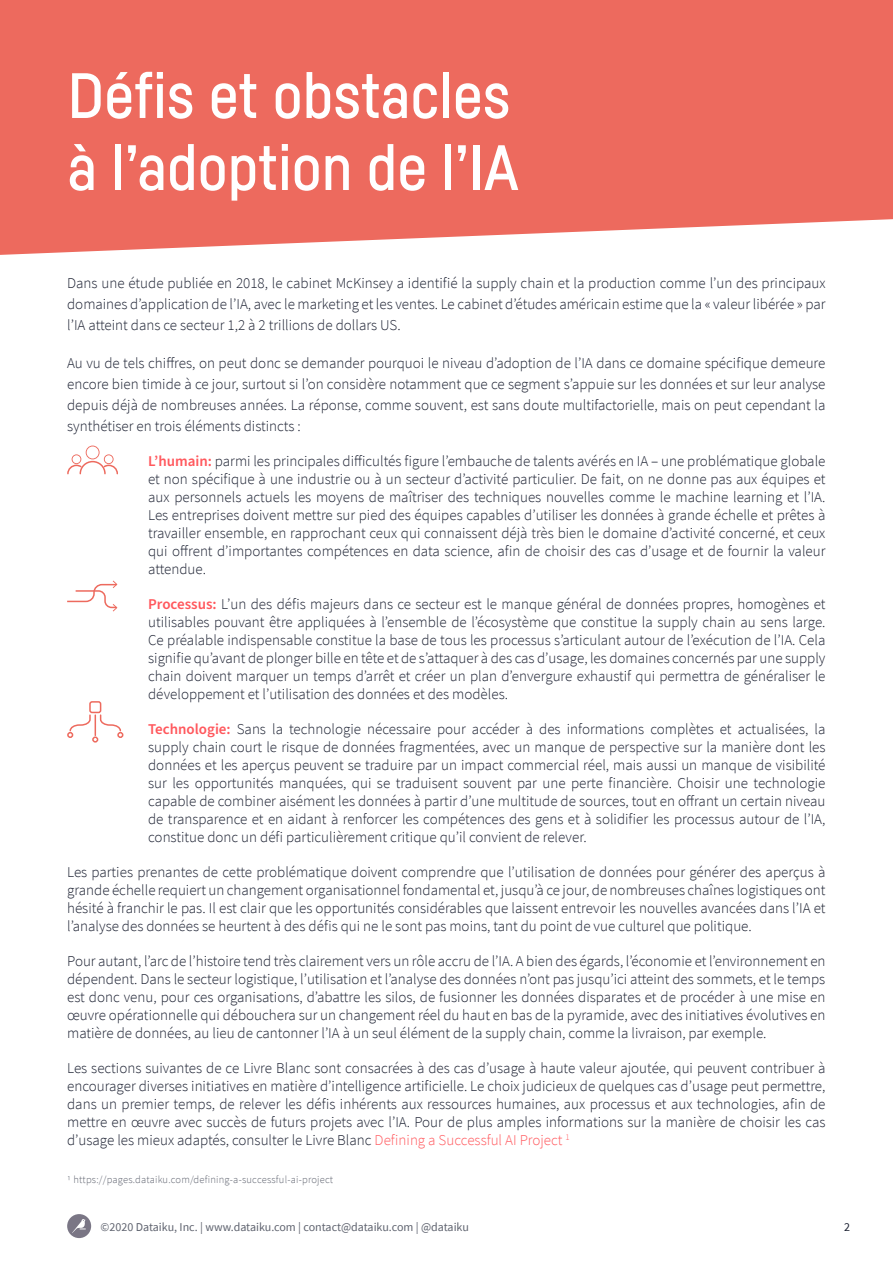
<style>
.page{position:relative;width:893px;height:1263px;background:#fff}
.page>*{position:absolute;margin:0;border:0;box-sizing:border-box;transform-origin:0 0}
.t1{font:500 63px/72px "Fabrikat";color:#fff}
.t2{font:300 15px/18px "Source Sans Pro";color:#1b2031;text-align:justify}
.t3{font:12px "Source Sans Pro";color:#5f636f}
.t4{font:12px "Source Sans Pro";color:#1b2031}
.t5{font:300 10.5px "Source Sans Pro";letter-spacing:.02em;color:#5f636f}
.s1{font-weight:600;color:#ff585d}
.s2{color:#ff585d}
</style>
<div class="page">
<svg style="left:0;top:0;width:893px;height:255px;background:#ee7469"></svg>
<svg style="left:67px;top:1214px;width:24px;height:24px"></svg>
<svg style="left:67px;top:446px;width:51px;height:29px"></svg>
<svg style="left:67px;top:581px;width:51px;height:30px"></svg>
<svg style="left:67px;top:701px;width:57px;height:42px"></svg>
<h1 class="t1" style="left:68px;top:58px;width:453px">Défis et obstacles à l’adoption de l’IA</h1>
<p class="t2" style="left:67px;top:273px;width:760px;line-height:21px">Dans une étude publiée en 2018, le cabinet McKinsey a identifié la supply chain et la production comme l’un des principaux domaines d’application de l’IA, avec le marketing et les ventes. Le cabinet d’études américain estime que la « valeur libérée » par l’IA atteint dans ce secteur 1,2 à 2 trillions de dollars US.</p>
<p class="t2" style="left:67px;top:353px;width:760px;line-height:21px">Au vu de tels chiffres, on peut donc se demander pourquoi le niveau d’adoption de l’IA dans ce domaine spécifique demeure encore bien timide à ce jour, surtout si l’on considère notamment que ce segment s’appuie sur les données et sur leur analyse depuis déjà de nombreuses années. La réponse, comme souvent, est sans doute multifactorielle, mais on peut cependant la synthétiser en trois éléments distincts :</p>
<p class="t2" style="left:148px;top:452px;width:679px"><span class="s1">L’humain:</span> parmi les principales difficultés figure l’embauche de talents avérés en IA – une problématique globale et non spécifique à une industrie ou à un secteur d’activité particulier. De fait, on ne donne pas aux équipes et aux personnels actuels les moyens de maîtriser des techniques nouvelles comme le machine learning et l’IA.<br>Les entreprises doivent mettre sur pied des équipes capables d’utiliser les données à grande échelle et prêtes à travailler ensemble, en rapprochant ceux qui connaissent déjà très bien le domaine d’activité concerné, et ceux qui offrent d’importantes compétences en data science, afin de choisir des cas d’usage et de fournir la valeur attendue.</p>
<p class="t2" style="left:148px;top:595px;width:679px"><span class="s1">Processus:</span> L’un des défis majeurs dans ce secteur est le manque général de données propres, homogènes et utilisables pouvant être appliquées à l’ensemble de l’écosystème que constitue la supply chain au sens large.<br>Ce préalable indispensable constitue la base de tous les processus s’articulant autour de l’exécution de l’IA. Cela signifie qu’avant de plonger bille en tête et de s’attaquer à des cas d’usage, les domaines concernés par une supply chain doivent marquer un temps d’arrêt et créer un plan d’envergure exhaustif qui permettra de généraliser le développement et l’utilisation des données et des modèles.</p>
<p class="t2" style="left:148px;top:720px;width:679px"><span class="s1">Technologie:</span> Sans la technologie nécessaire pour accéder à des informations complètes et actualisées, la supply chain court le risque de données fragmentées, avec un manque de perspective sur la manière dont les données et les aperçus peuvent se traduire par un impact commercial réel, mais aussi un manque de visibilité sur les opportunités manquées, qui se traduisent souvent par une perte financière. Choisir une technologie capable de combiner aisément les données à partir d’une multitude de sources, tout en offrant un certain niveau de transparence et en aidant à renforcer les compétences des gens et à solidifier les processus autour de l’IA, constitue donc un défi particulièrement critique qu’il convient de relever.</p>
<p class="t2" style="left:67px;top:863px;width:760px">Les parties prenantes de cette problématique doivent comprendre que l’utilisation de données pour générer des aperçus à grande échelle requiert un changement organisationnel fondamental et, jusqu’à ce jour, de nombreuses chaînes logistiques ont hésité à franchir le pas. Il est clair que les opportunités considérables que laissent entrevoir les nouvelles avancées dans l’IA et l’analyse des données se heurtent à des défis qui ne le sont pas moins, tant du point de vue culturel que politique.</p>
<p class="t2" style="left:67px;top:952px;width:760px">Pour autant, l’arc de l’histoire tend très clairement vers un rôle accru de l’IA. A bien des égards, l’économie et l’environnement en dépendent. Dans le secteur logistique, l’utilisation et l’analyse des données n’ont pas jusqu’ici atteint des sommets, et le temps est donc venu, pour ces organisations, d’abattre les silos, de fusionner les données disparates et de procéder à une mise en œuvre opérationnelle qui débouchera sur un changement réel du haut en bas de la pyramide, avec des initiatives évolutives en matière de données, au lieu de cantonner l’IA à un seul élément de la supply chain, comme la livraison, par exemple.</p>
<p class="t2" style="left:67px;top:1059px;width:760px">Les sections suivantes de ce Livre Blanc sont consacrées à des cas d’usage à haute valeur ajoutée, qui peuvent contribuer à encourager diverses initiatives en matière d’intelligence artificielle. Le choix judicieux de quelques cas d’usage peut permettre, dans un premier temps, de relever les défis inhérents aux ressources humaines, aux processus et aux technologies, afin de mettre en œuvre avec succès de futurs projets avec l’IA. Pour de plus amples informations sur la manière de choisir les cas d’usage les mieux adaptés, consulter le Livre Blanc <span class="s2">Defining a Successful AI Project</span> <sup>1</sup></p>
<p class="t5" style="left:67px;top:1172px;width:268px">1 https://pages.dataiku.com/defining-a-successful-ai-project</p>
<p class="t3" style="left:101px;top:1219px;width:370px">©2020 Dataiku, Inc. | www.dataiku.com | contact@dataiku.com | @dataiku</p>
<p class="t4" style="left:844px;top:1219px;width:7px">2</p>
</div>
